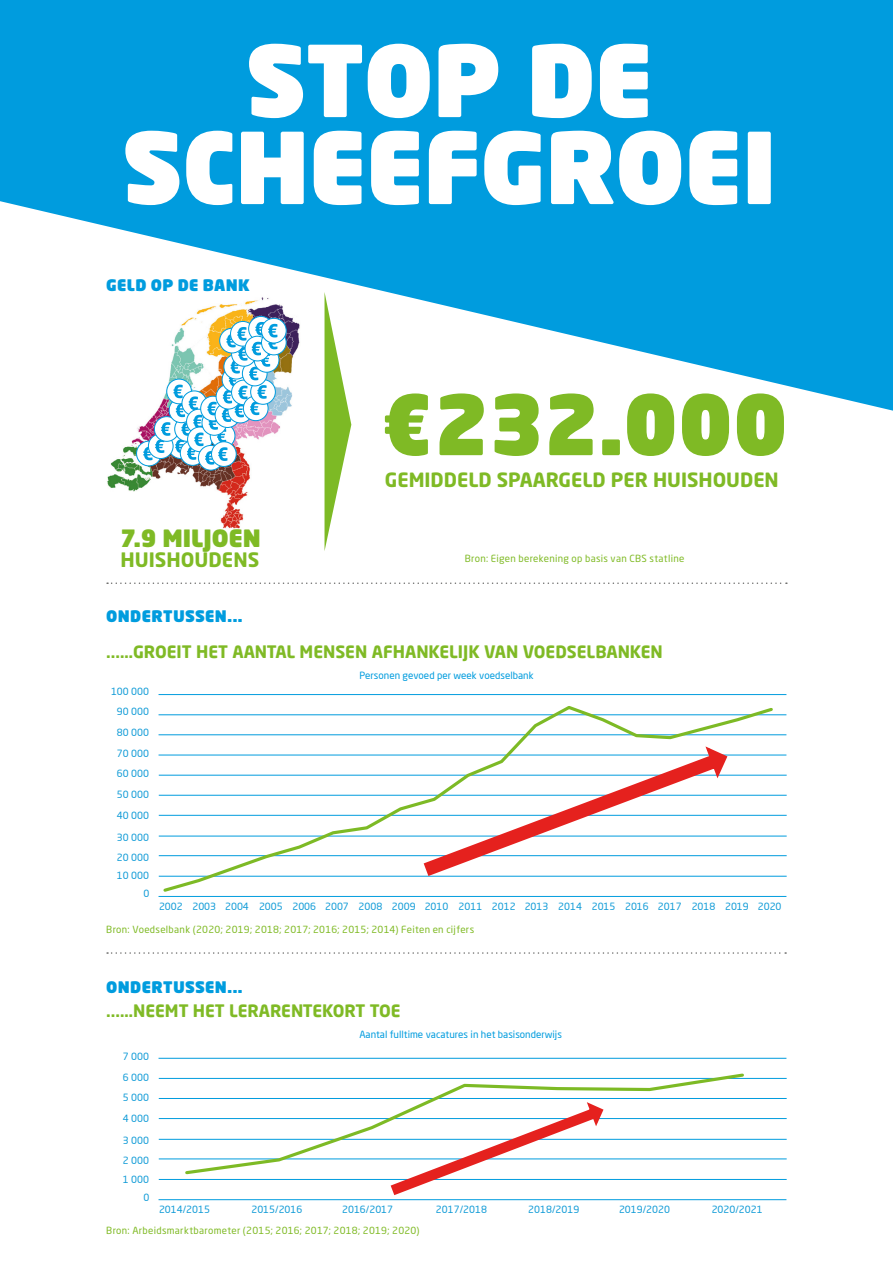
<style>
.page{position:relative;width:893px;height:1263px;background:#fff}
.page>*{position:absolute;margin:0;border:0;box-sizing:border-box;transform-origin:0 0}
.t1{font:900 97.5px/87px "Neo Sans Pro";letter-spacing:-.005em;color:#fff;text-align:center}
.t2{font:900 81.9px "Neo Sans Pro";color:#7fba25}
.t3{font:900 23.55px "Neo Sans Pro";color:#7fba25}
.t4{font:700 19.65px "Neo Sans Pro";color:#7fba25}
.t5{font:700 19.5px "Neo Sans Pro";color:#7fba25}
.t6{font:700 16.8px "Neo Sans Pro";color:#7fba25}
.t7{font:900 15.75px "Neo Sans Pro";letter-spacing:.02em;color:#009cde}
.t8{font:9.9px "Neo Sans Pro";color:#109bd7}
.t9{font:9.9px "Neo Sans Pro";color:#009cde}
.t10{font:9.75px "Neo Sans Pro";letter-spacing:.025em;color:#7fba24}
</style>
<div class="page">
<svg style="left:0;top:0;width:893px;height:411px;fill:#009cde"></svg>
<img style="left:106px;top:291px;width:200px;height:238px">
<div style="left:106px;top:502px;width:81px;height:40px;background:#fff"></div>
<svg style="left:325px;top:292px;width:26px;height:257px"></svg>
<svg style="left:136px;top:316px;width:151px;height:155px"></svg>
<svg style="left:107px;top:582px;width:680px;height:2px"></svg>
<svg style="left:107px;top:952px;width:679px;height:2px"></svg>
<hr style="left:159px;top:876px;width:628px;height:1px;background:#009cde">
<hr style="left:159px;top:855px;width:628px;height:1px;background:#009cde">
<hr style="left:159px;top:836px;width:628px;height:1px;background:#009cde">
<hr style="left:159px;top:815px;width:628px;height:1px;background:#009cde">
<hr style="left:159px;top:795px;width:628px;height:1px;background:#009cde">
<hr style="left:159px;top:775px;width:628px;height:1px;background:#009cde">
<hr style="left:159px;top:896px;width:627px;height:1px;background:#009cde">
<hr style="left:159px;top:755px;width:627px;height:1px;background:#009cde">
<hr style="left:159px;top:734px;width:627px;height:1px;background:#009cde">
<hr style="left:159px;top:714px;width:627px;height:1px;background:#009cde">
<hr style="left:159px;top:694px;width:627px;height:1px;background:#009cde">
<svg style="left:161px;top:706px;width:614px;height:186px"></svg>
<svg style="left:422px;top:744px;width:307px;height:134px"></svg>
<hr style="left:159px;top:1179px;width:628px;height:1px;background:#009cde">
<hr style="left:159px;top:1158px;width:628px;height:1px;background:#009cde">
<hr style="left:159px;top:1139px;width:628px;height:1px;background:#009cde">
<hr style="left:159px;top:1118px;width:628px;height:1px;background:#009cde">
<hr style="left:159px;top:1098px;width:628px;height:1px;background:#009cde">
<hr style="left:159px;top:1078px;width:628px;height:1px;background:#009cde">
<hr style="left:159px;top:1199px;width:627px;height:1px;background:#009cde">
<hr style="left:159px;top:1058px;width:627px;height:1px;background:#009cde">
<svg style="left:390px;top:1176px;width:54px;height:19px"></svg>
<svg style="left:183px;top:1073px;width:563px;height:103px"></svg>
<h1 class="t1" style="left:122px;top:34px;width:656px">STOP DE<br>SCHEEFGROEI</h1>
<h3 class="t7" style="left:106px;top:274px;width:145px">GELD OP DE BANK</h3>
<h3 class="t3" style="left:121px;top:523px;width:142px">7.9 MILJOEN</h3>
<h3 class="t4" style="left:121px;top:547px;width:140px">HUISHOUDENS</h3>
<h3 class="t7" style="left:106px;top:606px;width:138px">ONDERTUSSEN...</h3>
<h2 class="t2" style="left:379px;top:370px;width:410px">€232.000</h2>
<h3 class="t5" style="left:385px;top:467px;width:395px">GEMIDDELD SPAARGELD PER HUISHOUDEN</h3>
<p class="t10" style="left:465px;top:552px;width:221px">Bron: Eigen berekening op basis van CBS statline</p>
<h3 class="t6" style="left:106px;top:641px;width:558px">...…GROEIT HET AANTAL MENSEN AFHANKELIJK VAN VOEDSELBANKEN</h3>
<p class="t8" style="left:111px;top:685px;width:40px">100 000</p>
<p class="t8" style="left:117px;top:705px;width:34px">90 000</p>
<p class="t8" style="left:117px;top:726px;width:34px">80 000</p>
<p class="t8" style="left:117px;top:747px;width:34px">70 000</p>
<p class="t8" style="left:117px;top:768px;width:34px">60 000</p>
<p class="t8" style="left:117px;top:788px;width:34px">50 000</p>
<p class="t8" style="left:117px;top:809px;width:34px">40 000</p>
<p class="t8" style="left:117px;top:831px;width:34px">30 000</p>
<p class="t8" style="left:117px;top:851px;width:34px">20 000</p>
<p class="t8" style="left:117px;top:870px;width:34px">10 000</p>
<p class="t8" style="left:143px;top:888px;width:7px">0</p>
<p class="t9" style="left:359px;top:670px;width:176px">Personen gevoed per week voedselbank</p>
<p class="t8" style="left:159px;top:900px;width:624px">2002 2003 2004 2005 2006 2007 2008 2009 2010 2011 2012 2013 2014 2015 2016 2017 2018 2019 2020</p>
<p class="t10" style="left:106px;top:923px;width:369px">Bron: Voedselbank (2020; 2019; 2018; 2017; 2016; 2015; 2014) Feiten en cijfers</p>
<h3 class="t7" style="left:106px;top:976px;width:138px">ONDERTUSSEN...</h3>
<h3 class="t6" style="left:106px;top:1000px;width:296px">...…NEEMT HET LERARENTEKORT TOE</h3>
<p class="t8" style="left:123px;top:1050px;width:28px">7 000</p>
<p class="t8" style="left:123px;top:1071px;width:28px">6 000</p>
<p class="t8" style="left:123px;top:1092px;width:28px">5 000</p>
<p class="t8" style="left:123px;top:1112px;width:28px">4 000</p>
<p class="t8" style="left:123px;top:1134px;width:28px">3 000</p>
<p class="t8" style="left:123px;top:1154px;width:28px">2 000</p>
<p class="t8" style="left:123px;top:1173px;width:28px">1 000</p>
<p class="t8" style="left:143px;top:1191px;width:7px">0</p>
<p class="t9" style="left:359px;top:1028px;width:204px">Aantal fulltime vacatures in het basisonderwijs</p>
<p class="t8" style="left:159px;top:1203px;width:53px">2014/2015</p>
<p class="t8" style="left:251px;top:1203px;width:53px">2015/2016</p>
<p class="t8" style="left:342px;top:1203px;width:53px">2016/2017</p>
<p class="t8" style="left:436px;top:1203px;width:53px">2017/2018</p>
<p class="t8" style="left:528px;top:1203px;width:53px">2018/2019</p>
<p class="t8" style="left:619px;top:1203px;width:53px">2019/2020</p>
<p class="t8" style="left:712px;top:1203px;width:53px">2020/2021</p>
<p class="t10" style="left:106px;top:1225px;width:315px">Bron: Arbeidsmarktbarometer (2015; 2016; 2017; 2018; 2019; 2020)</p>
</div>
